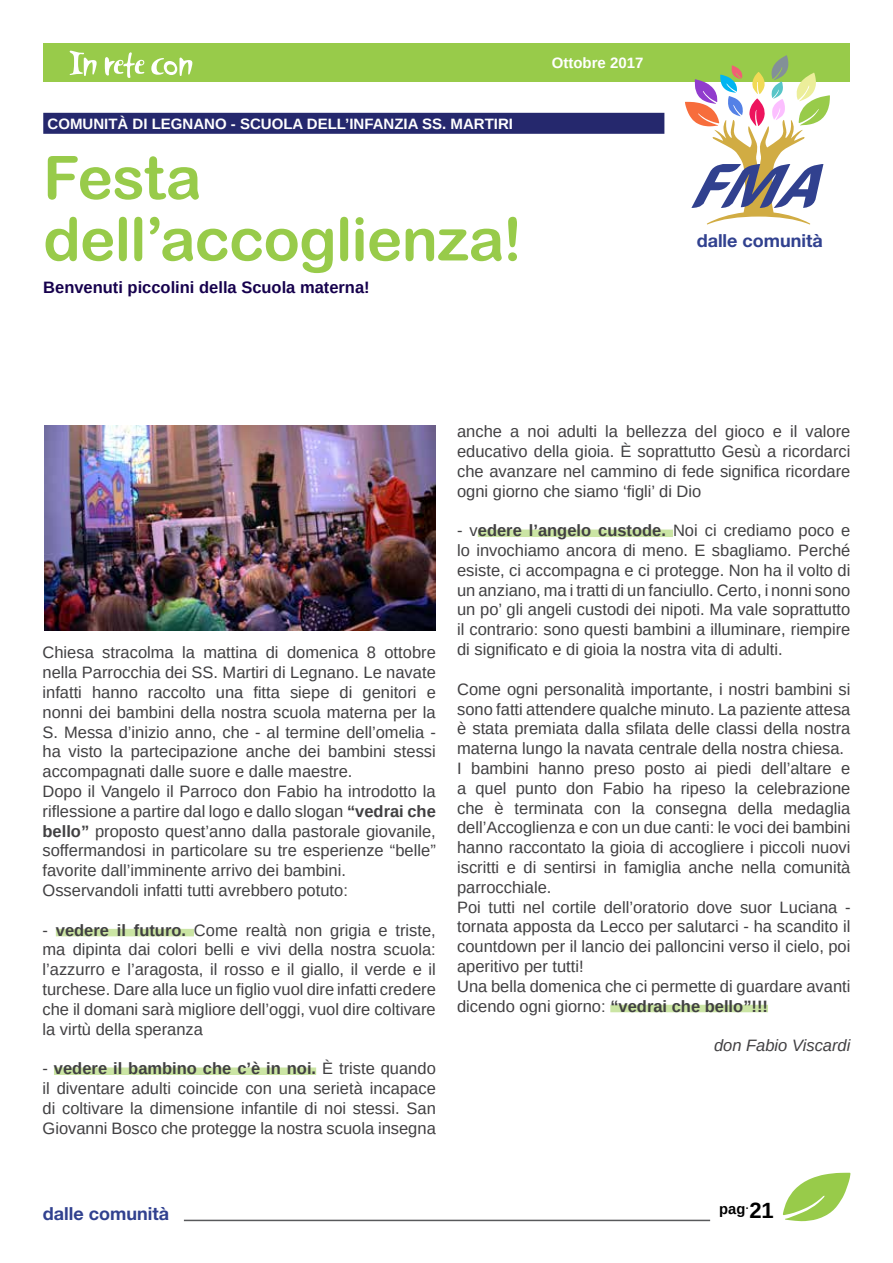
<style>
.page{position:relative;width:893px;height:1263px;background:#fff}
.page>*{position:absolute;margin:0;border:0;box-sizing:border-box;transform-origin:0 0}
.t1{font:60px/61.5px "Arial Rounded MT Bold";letter-spacing:-.015em;color:#98cb4a}
.t2{font:700 18px "Helvetica Neue LT Std";color:#31418f}
.t3{font:16.5px/19.8px "Arimo";color:#414042;text-align:justify}
.t4{font:700 16.5px "Arimo";color:#16004d}
.t5{font:italic 16.5px "Arimo";color:#414042}
.t6{font:700 15px "Arimo";color:#fff}
.t7{font:700 14.7px "Arimo";color:#000}
.s1{font-weight:700}
.s2{font-size:22.05px}
</style>
<div class="page">
<div style="left:43px;top:43px;width:807px;height:39px;background:#98cb4a"></div>
<svg style="left:70px;top:51px;width:122px;height:27px"></svg>
<hr style="left:184px;top:1220px;width:526px;height:1px;background:#58595b">
<svg style="left:783px;top:1173px;width:67px;height:48px"></svg>
<svg style="left:685px;top:55px;width:145px;height:169px"></svg>
<div style="left:43px;top:113px;width:621px;height:21px;background:#25286d"></div>
<div style="left:56px;top:929px;width:138px;height:7px;background:#cbe5a4"></div>
<div style="left:54px;top:1067px;width:262px;height:8px;background:#cbe5a4"></div>
<div style="left:478px;top:529px;width:195px;height:8px;background:#cbe5a4"></div>
<div style="left:610px;top:1005px;width:158px;height:7px;background:#cbe5a4"></div>
<img style="left:44px;top:425px;width:392px;height:205px">
<p class="t6" style="left:48px;top:113px;width:13px">com</p>
<p class="t6" style="left:83px;top:113px;width:81px">unità dilegnano</p>
<p class="t6" style="left:231px;top:113px;width:53px">- scuola</p>
<p class="t6" style="left:307px;top:113px;width:11px">dell</p>
<p class="t6" style="left:345px;top:113px;width:14px">’infanzia</p>
<p class="t6" style="left:422px;top:113px;width:38px">ss . martiri</p>
<h1 class="t1" style="left:43px;top:146px;width:481px">Festa dell’accoglienza!</h1>
<p class="t4" style="left:43px;top:276px;width:328px">Benvenuti piccolini della Scuola materna!</p>
<p class="t6" style="left:552px;top:52px;width:93px">Ottobre 2017</p>
<p class="t2" style="left:697px;top:229px;width:128px">dalle comunità</p>
<p class="t3" style="left:43px;top:643px;width:395px;text-align:left">Chiesa stracolma la mattina di domenica 8 ottobre nella Parrocchia dei SS. Martiri di Legnano. Le navate infatti hanno raccolto una fitta siepe di genitori e nonni dei bambini della nostra scuola materna per la S. Messa d’inizio anno, che - al termine dell’omelia - ha visto la partecipazione anche dei bambini stessi accompagnati dalle suore e dalle maestre.<br>Dopo il Vangelo il Parroco don Fabio ha introdotto la riflessione a partire dal logo e dallo slogan <span class="s1">“vedrai che bello”</span> proposto quest’anno dalla pastorale giovanile, soffermandosi in particolare su tre esperienze “belle” favorite dall’imminente arrivo dei bambini.<br>Osservandoli infatti tutti avrebbero potuto:</p>
<p class="t3" style="left:43px;top:920px;width:395px">- <span class="s1">vedere il futuro.</span> Come realtà non grigia e triste, ma dipinta dai colori belli e vivi della nostra scuola: l’azzurro e l’aragosta, il rosso e il giallo, il verde e il turchese. Dare alla luce un figlio vuol dire infatti credere che il domani sarà migliore dell’oggi, vuol dire coltivare la virtù della speranza</p>
<p class="t3" style="left:43px;top:1059px;width:395px">- <span class="s1">vedere il bambino che c’è in noi.</span> È triste quando il diventare adulti coincide con una serietà incapace di coltivare la dimensione infantile di noi stessi. San Giovanni Bosco che protegge la nostra scuola insegna</p>
<p class="t3" style="left:457px;top:422px;width:395px">anche a noi adulti la bellezza del gioco e il valore educativo della gioia. È soprattutto Gesù a ricordarci che avanzare nel cammino di fede significa ricordare ogni giorno che siamo ‘figli’ di Dio</p>
<p class="t3" style="left:457px;top:521px;width:395px">- v<span class="s1">edere l’angelo custode.</span> Noi ci crediamo poco e lo invochiamo ancora di meno. E sbagliamo. Perché esiste, ci accompagna e ci protegge. Non ha il volto di un anziano, ma i tratti di un fanciullo. Certo, i nonni sono un po’ gli angeli custodi dei nipoti. Ma vale soprattutto il contrario: sono questi bambini a illuminare, riempire di significato e di gioia la nostra vita di adulti.</p>
<p class="t3" style="left:457px;top:679px;width:395px;text-align:left">Come ogni personalità importante, i nostri bambini si sono fatti attendere qualche minuto. La paziente attesa è stata premiata dalla sfilata delle classi della nostra materna lungo la navata centrale della nostra chiesa.<br>I bambini hanno preso posto ai piedi dell’altare e a quel punto don Fabio ha ripeso la celebrazione che è terminata con la consegna della medaglia dell’Accoglienza e con un due canti: le voci dei bambini hanno raccontato la gioia di accogliere i piccoli nuovi iscritti e di sentirsi in famiglia anche nella comunità parrocchiale.<br>Poi tutti nel cortile dell’oratorio dove suor Luciana - tornata apposta da Lecco per salutarci - ha scandito il countdown per il lancio dei palloncini verso il cielo, poi aperitivo per tutti!<br>Una bella domenica che ci permette di guardare avanti dicendo ogni giorno: <span class="s1">“vedrai che bello”!!!</span></p>
<p class="t5" style="left:714px;top:1034px;width:138px">don Fabio Viscardi</p>
<p class="t2" style="left:43px;top:1202px;width:128px">dalle comunità</p>
<p class="t7" style="left:719px;top:1198px;width:56px">pag<sup>.</sup><span class="s2">21</span></p>
</div>
